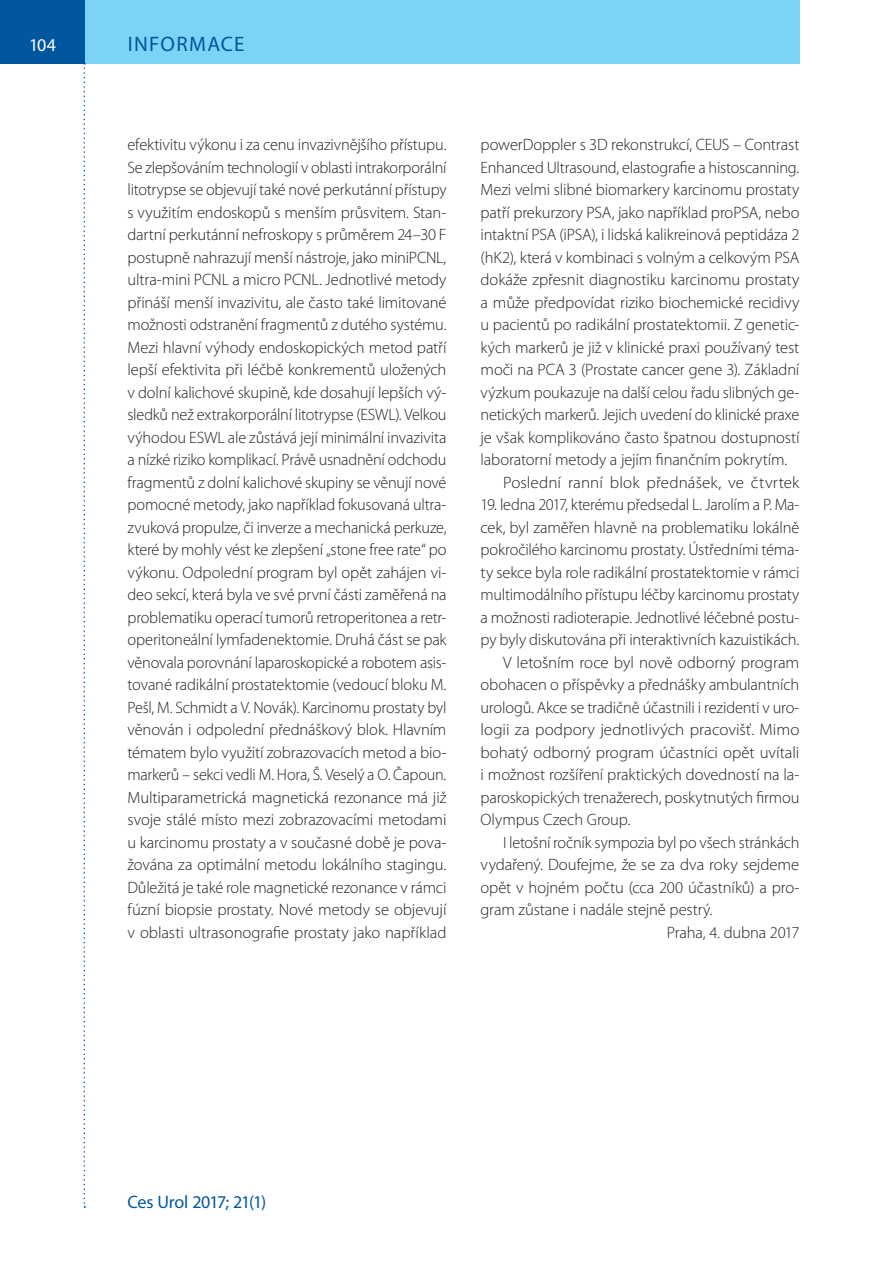
<style>
.page{position:relative;width:893px;height:1263px;background:#fff}
.page>*{position:absolute;margin:0;border:0;box-sizing:border-box;transform-origin:0 0}
.t1{font:21px "Myriad Pro";letter-spacing:.065em;color:#01579f}
.t2{font:18px "Myriad Pro";letter-spacing:-.02em;color:#01579f}
.t3{font:18px "Myriad Pro";color:#fff}
.text{font:300 16.5px/22.5px "Myriad Pro";letter-spacing:-.005em;color:#231f20;text-align:justify}
</style>
<div class="page">
<div style="left:0;top:0;width:85px;height:64px;background:#01579f"></div>
<div style="left:85px;top:0;width:714px;height:64px;background:#7cd3f6"></div>
<svg style="left:84px;top:64px;width:1px;height:1144px"></svg>
<p class="t3" style="left:29px;top:34px;width:28px">104</p>
<p class="t1" style="left:128px;top:31px;width:118px">INFORMACE</p>
<p class="text" style="left:128px;top:133px;width:320px">efektivitu výkonu i za cenu invazivnějšího přístupu.<br>Se zlepšováním technologií v oblasti intrakorporální litotrypse se objevují také nové perkutánní přístupy s využitím endoskopů s menším průsvitem. Stan‑ dartní perkutánní nefroskopy s průměrem 24–30 F postupně nahrazují menší nástroje, jako miniPCNL, ultra‑mini PCNL a micro PCNL. Jednotlivé metody přináší menší invazivitu, ale často také limitované možnosti odstranění fragmentů z dutého systému.<br>Mezi hlavní výhody endoskopických metod patří lepší efektivita při léčbě konkrementů uložených v dolní kalichové skupině, kde dosahují lepších vý‑ sledků než extrakorporální litotrypse (ESWL). Velkou výhodou ESWL ale zůstává její minimální invazivita a nízké riziko komplikací. Právě usnadnění odchodu fragmentů z dolní kalichové skupiny se věnují nové pomocné metody, jako například fokusovaná ultra‑ zvuková propulze, či inverze a mechanická perkuze, které by mohly vést ke zlepšení „stone free rate“ po výkonu. Odpolední program byl opět zahájen vi‑ deo sekcí, která byla ve své první části zaměřená na problematiku operací tumorů retroperitonea a retr‑ operitoneální lymfadenektomie. Druhá část se pak věnovala porovnání laparoskopické a robotem asis‑ tované radikální prostatektomie (vedoucí bloku M.<br>Pešl, M. Schmidt a V. Novák). Karcinomu prostaty byl věnován i odpolední přednáškový blok. Hlavním tématem bylo využití zobrazovacích metod a bio‑ markerů – sekci vedli M. Hora, Š. Veselý a O. Čapoun.<br>Multiparametrická magnetická rezonance má již svoje stálé místo mezi zobrazovacími metodami u karcinomu prostaty a v současné době je pova‑ žována za optimální metodu lokálního stagingu.<br>Důležitá je také role magnetické rezonance v rámci fúzní biopsie prostaty. Nové metody se objevují v oblasti ultrasonografie prostaty jako například</p>
<p class="text" style="left:480px;top:133px;width:320px">powerDoppler s 3D rekonstrukcí, CEUS – Contrast Enhanced Ultrasound, elastografie a histoscanning.<br>Mezi velmi slibné biomarkery karcinomu prostaty patří prekurzory PSA, jako například proPSA, nebo intaktní PSA (iPSA), i lidská kalikreinová peptidáza 2 (hK2), která v kombinaci s volným a celkovým PSA dokáže zpřesnit diagnostiku karcinomu prostaty a může předpovídat riziko biochemické recidivy u pacientů po radikální prostatektomii. Z genetic‑ kých markerů je již v klinické praxi používaný test moči na PCA 3 (Prostate cancer gene 3). Základní výzkum poukazuje na další celou řadu slibných ge‑ netických markerů. Jejich uvedení do klinické praxe je však komplikováno často špatnou dostupností laboratorní metody a jejím finančním pokrytím.</p>
<p class="text" style="left:503px;top:471px;width:298px">Poslední ranní blok přednášek, ve čtvrtek</p>
<p class="text" style="left:480px;top:493px;width:320px">19. ledna 2017, kterému předsedal L. Jarolím a P. Ma‑ cek, byl zaměřen hlavně na problematiku lokálně pokročilého karcinomu prostaty. Ústředními téma‑ ty sekce byla role radikální prostatektomie v rámci multimodálního přístupu léčby karcinomu prostaty a možnosti radioterapie. Jednotlivé léčebné postu‑ py byly diskutována při interaktivních kazuistikách.</p>
<p class="text" style="left:480px;top:651px;width:320px;text-indent:22px">V letošním roce byl nově odborný program obohacen o příspěvky a přednášky ambulantních urologů. Akce se tradičně účastnili i rezidenti v uro‑ logii za podpory jednotlivých pracovišť. Mimo bohatý odborný program účastníci opět uvítali i možnost rozšíření praktických dovedností na la‑ paroskopických trenažerech, poskytnutých firmou Olympus Czech Group.</p>
<p class="text" style="left:480px;top:831px;width:320px;text-indent:22px">I letošní ročník sympozia byl po všech stránkách vydařený. Doufejme, že se za dva roky sejdeme opět v hojném počtu (cca 200 účastníků) a pro‑ gram zůstane i nadále stejně pestrý.</p>
<p class="text" style="left:667px;top:921px;width:134px">Praha, 4. dubna 2017</p>
<p class="t2" style="left:128px;top:1190px;width:140px">Ces Urol 2017; 21(1)</p>
</div>
